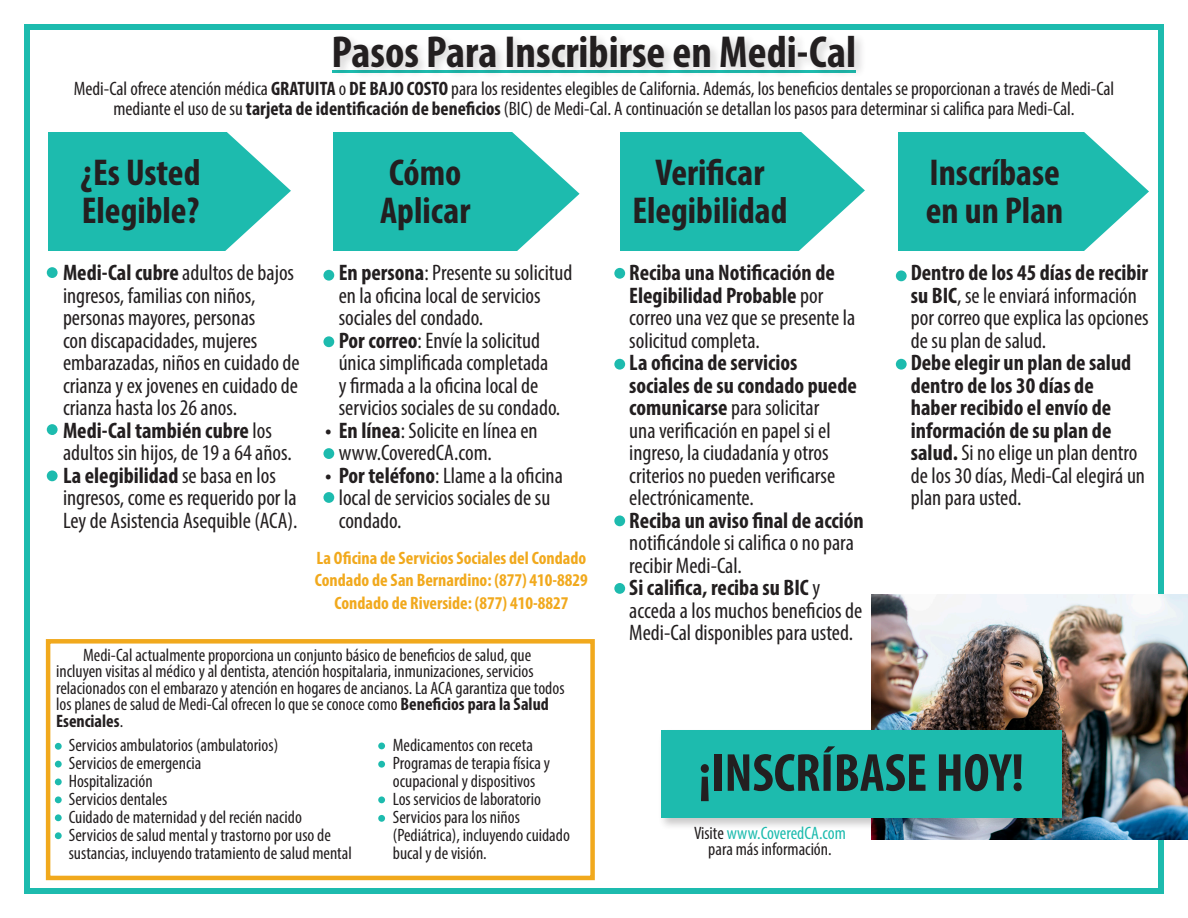
<style>
.page{position:relative;width:1188px;height:918px;background:#fff}
.page>*{position:absolute;margin:0;border:0;box-sizing:border-box;transform-origin:0 0}
.t1{font:700 condensed 54px "Myriad Pro";color:#231f20}
.t2{font:700 condensed 45px "Myriad Pro";color:#231f20}
.t3{font:700 condensed 37.5px "Myriad Pro";color:#231f20}
.t4{font:condensed 22.5px/22.5px "Myriad Pro";color:#231f20}
.t5{font:700 condensed 22.5px/22.5px "Myriad Pro";color:#231f20}
.t6{font:condensed 19.5px/19.5px "Myriad Pro";color:#231f20;text-align:center}
.t7{font:condensed 18px/16.5px "Myriad Pro";color:#231f20}
.t8{font:700 condensed 18px "Myriad Pro";color:#f1a91d}
.t9{font:condensed 18px "Myriad Pro";color:#1dbbae}
.s1{font-weight:700}
.s2{font-weight:400}
.s3{color:#231f20}
</style>
<div class="page">
<div style="left:48px;top:132px;width:253px;height:119px;background:#1dbbae"></div>
<svg style="left:225px;top:132px;width:101px;height:140px"></svg>
<div style="left:333px;top:132px;width:260px;height:119px;background:#1dbbae"></div>
<div style="left:620px;top:132px;width:260px;height:119px;background:#1dbbae"></div>
<svg style="left:512px;top:132px;width:81px;height:119px"></svg>
<svg style="left:799px;top:132px;width:100px;height:141px"></svg>
<div style="left:899px;top:132px;width:250px;height:119px;background:#1dbbae"></div>
<svg style="left:1084px;top:132px;width:65px;height:119px"></svg>
<div style="left:47px;top:267px;width:11px;height:11px;background:#1dbbae;border-radius:50%"></div>
<div style="left:47px;top:424px;width:11px;height:11px;background:#1dbbae;border-radius:50%"></div>
<div style="left:47px;top:470px;width:11px;height:11px;background:#1dbbae;border-radius:50%"></div>
<div style="left:323px;top:492px;width:11px;height:11px;background:#1dbbae;border-radius:50%"></div>
<div style="left:323px;top:448px;width:11px;height:11px;background:#1dbbae;border-radius:50%"></div>
<div style="left:323px;top:336px;width:11px;height:11px;background:#1dbbae;border-radius:50%"></div>
<div style="left:323px;top:270px;width:11px;height:11px;background:#1dbbae;border-radius:50%"></div>
<div style="left:614px;top:268px;width:11px;height:11px;background:#1dbbae;border-radius:50%"></div>
<div style="left:614px;top:359px;width:11px;height:11px;background:#1dbbae;border-radius:50%"></div>
<div style="left:614px;top:515px;width:11px;height:11px;background:#1dbbae;border-radius:50%"></div>
<div style="left:614px;top:583px;width:11px;height:11px;background:#1dbbae;border-radius:50%"></div>
<div style="left:896px;top:270px;width:11px;height:11px;background:#1dbbae;border-radius:50%"></div>
<div style="left:896px;top:359px;width:11px;height:11px;background:#1dbbae;border-radius:50%"></div>
<div style="left:46px;top:639px;width:549px;height:241px;border:4px solid #f1a91d"></div>
<div style="left:55px;top:743px;width:7px;height:7px;background:#1dbbae;border-radius:50%"></div>
<div style="left:55px;top:761px;width:7px;height:7px;background:#1dbbae;border-radius:50%"></div>
<div style="left:55px;top:779px;width:7px;height:6px;background:#1dbbae;border-radius:50%"></div>
<div style="left:55px;top:796px;width:7px;height:7px;background:#1dbbae;border-radius:50%"></div>
<div style="left:55px;top:814px;width:7px;height:7px;background:#1dbbae;border-radius:50%"></div>
<div style="left:55px;top:832px;width:7px;height:7px;background:#1dbbae;border-radius:50%"></div>
<div style="left:378px;top:761px;width:7px;height:7px;background:#1dbbae;border-radius:50%"></div>
<div style="left:378px;top:743px;width:7px;height:6px;background:#1dbbae;border-radius:50%"></div>
<div style="left:378px;top:796px;width:7px;height:7px;background:#1dbbae;border-radius:50%"></div>
<div style="left:378px;top:815px;width:7px;height:7px;background:#1dbbae;border-radius:50%"></div>
<div style="left:24px;top:24px;width:1140px;height:870px;border:6px solid #1dbbae"></div>
<img style="left:872px;top:594px;width:316px;height:246px">
<div style="left:658px;top:727px;width:416px;height:104px;background:#231f20;opacity:.25"></div>
<div style="left:661px;top:731px;width:400px;height:87px;background:#1dbbae"></div>
<div style="left:331px;top:33px;width:536px;height:47px;background:#231f20;opacity:.19"></div>
<p class="t2" style="left:332px;top:24px;width:526px">Pasos Para Inscribirse en Medi-Cal</p>
<p class="t6" style="left:74px;top:79px;width:1042px">Medi-Cal ofrece atención médica <span class="s1">GRATUITA</span> o <span class="s1">DE BAJO COSTO</span> para los residentes elegibles de California. Además, los beneficios dentales se proporcionan a través de Medi-Cal mediante el uso de su <span class="s1">tarjeta de identificación de beneficios</span> (BIC) de Medi-Cal. A continuación se detallan los pasos para determinar si califica para Medi-Cal.</p>
<p class="t3" style="left:81px;top:149px;width:121px">¿Es Usted</p>
<p class="t3" style="left:82px;top:187px;width:119px">Elegible?</p>
<p class="t4" style="left:63px;top:261px;width:238px;text-indent:-14px"><span class="s1">• Medi-Cal cubre</span> adultos de bajos ingresos, familias con niños, personas mayores, personas<br>con discapacidades, mujeres embarazadas, niños en cuidado de crianza y ex jovenes en cuidado de crianza hasta los 26 anos.</p>
<p class="t4" style="left:63px;top:419px;width:230px;text-indent:-14px"><span class="s1">• Medi-Cal también cubre</span> los adultos sin hijos, de 19 a 64 años.</p>
<p class="t4" style="left:63px;top:464px;width:236px;text-indent:-14px"><span class="s1">• La elegibilidad</span> se basa en los ingresos, come es requerido por la<br>Ley de Asistencia Asequible (ACA).</p>
<p class="t3" style="left:389px;top:149px;width:74px">Cómo</p>
<p class="t3" style="left:380px;top:187px;width:92px">Aplicar</p>
<p class="t4" style="left:339px;top:261px;width:235px;text-indent:-14px"><span class="s1">• En persona</span>: Presente su solicitud en la oficina local de servicios sociales del condado.</p>
<p class="t4" style="left:339px;top:329px;width:223px;text-indent:-14px"><span class="s1">• Por correo</span>: Envíe la solicitud única simplificada completada y firmada a la oficina local de servicios sociales de su condado.</p>
<p class="t4" style="left:339px;top:419px;width:201px;text-indent:-14px"><span class="s1">• En línea</span>: Solicite en línea en www.CoveredCA.com.</p>
<p class="t4" style="left:339px;top:464px;width:226px;text-indent:-14px"><span class="s1">• Por teléfono</span>: Llame a la oficina local de servicios sociales de su condado.</p>
<p class="t8" style="left:317px;top:547px;width:271px">La Oficina de Servicios Sociales del Condado</p>
<p class="t8" style="left:315px;top:569px;width:275px">Condado de San Bernardino: (877) 410-8829</p>
<p class="t8" style="left:334px;top:592px;width:235px">Condado de Riverside: (877) 410-8827</p>
<p class="t7" style="left:56px;top:646px;width:510px;text-indent:27px">Medi-Cal actualmente proporciona un conjunto básico de beneficios de salud, que incluyen visitas al médico y al dentista, atención hospitalaria, inmunizaciones, servicios relacionados con el embarazo y atención en hogares de ancianos. La ACA garantiza que todos los planes de salud de Medi-Cal ofrecen lo que se conoce como <span class="s1">Beneficios para la Salud Esenciales</span>.</p>
<p class="t7" style="left:379px;top:736px;width:155px">• Medicamentos con receta</p>
<p class="t7" style="left:379px;top:754px;width:172px;line-height:18px;text-align:center">• Programas de terapia física y ocupacional y dispositivos</p>
<p class="t7" style="left:379px;top:790px;width:163px">• Los servicios de laboratorio</p>
<p class="t7" style="left:393px;top:808px;width:179px;line-height:18px;text-indent:-14px">• Servicios para los niños (Pediátrica), incluyendo cuidado bucal y de visión.</p>
<p class="t7" style="left:55px;top:736px;width:224px">• Servicios ambulatorios (ambulatorios)</p>
<p class="t7" style="left:55px;top:754px;width:148px">• Servicios de emergencia</p>
<p class="t7" style="left:55px;top:772px;width:99px">• Hospitalización</p>
<p class="t7" style="left:55px;top:790px;width:114px">• Servicios dentales</p>
<p class="t7" style="left:55px;top:808px;width:248px">• Cuidado de maternidad y del recién nacido</p>
<p class="t7" style="left:69px;top:826px;width:285px;line-height:18px;text-indent:-14px">• Servicios de salud mental y trastorno por uso de sustancias, incluyendo tratamiento de salud mental</p>
<p class="t3" style="left:655px;top:149px;width:111px">Verificar</p>
<p class="t3" style="left:632px;top:187px;width:157px">Elegibilidad</p>
<p class="t4" style="left:629px;top:261px;width:227px;text-indent:-14px"><span class="s1">• Reciba una Notificación de<br>Elegibilidad Probable</span> por correo una vez que se presente la solicitud completa.</p>
<p class="t4" style="left:629px;top:351px;width:229px;text-indent:-14px"><span class="s1">• La oficina de servicios sociales de su condado puede comunicarse</span> para solicitar<br>una verificación en papel si el ingreso, la ciudadanía y otros criterios no pueden verificarse electrónicamente.</p>
<p class="t4" style="left:629px;top:509px;width:236px;text-indent:-14px"><span class="s1">• Reciba un aviso final de acción </span>notificándole si califica o no para recibir Medi-Cal.</p>
<p class="t4" style="left:629px;top:576px;width:235px;text-indent:-14px"><span class="s1">• Si califica, reciba su BIC</span> y acceda a los muchos beneficios de<br>Medi-Cal disponibles para usted.</p>
<p class="t3" style="left:929px;top:149px;width:132px">Inscríbase</p>
<p class="t3" style="left:926px;top:187px;width:139px">en un Plan</p>
<p class="t4" style="left:911px;top:261px;width:239px;text-indent:-14px"><span class="s1">• Dentro de los 45 días de recibir su BIC</span>, se le enviará información por correo que explica las opciones de su plan de salud.</p>
<p class="t5" style="left:911px;top:351px;width:236px;text-indent:-14px">• Debe elegir un plan de salud dentro de los 30 días de haber recibido el envío de información de su plan de salud. <span class="s2">Si no elige un plan dentro de los 30 días, Medi-Cal elegirá un plan para usted.</span></p>
<p class="t1" style="left:698px;top:739px;width:327px">¡INSCRÍBASE HOY!</p>
<p class="t9" style="left:694px;top:822px;width:153px"><span class="s3">Visite</span> www.CoveredCA.com</p>
<p class="t7" style="left:708px;top:841px;width:125px">para más información.</p>
</div>
